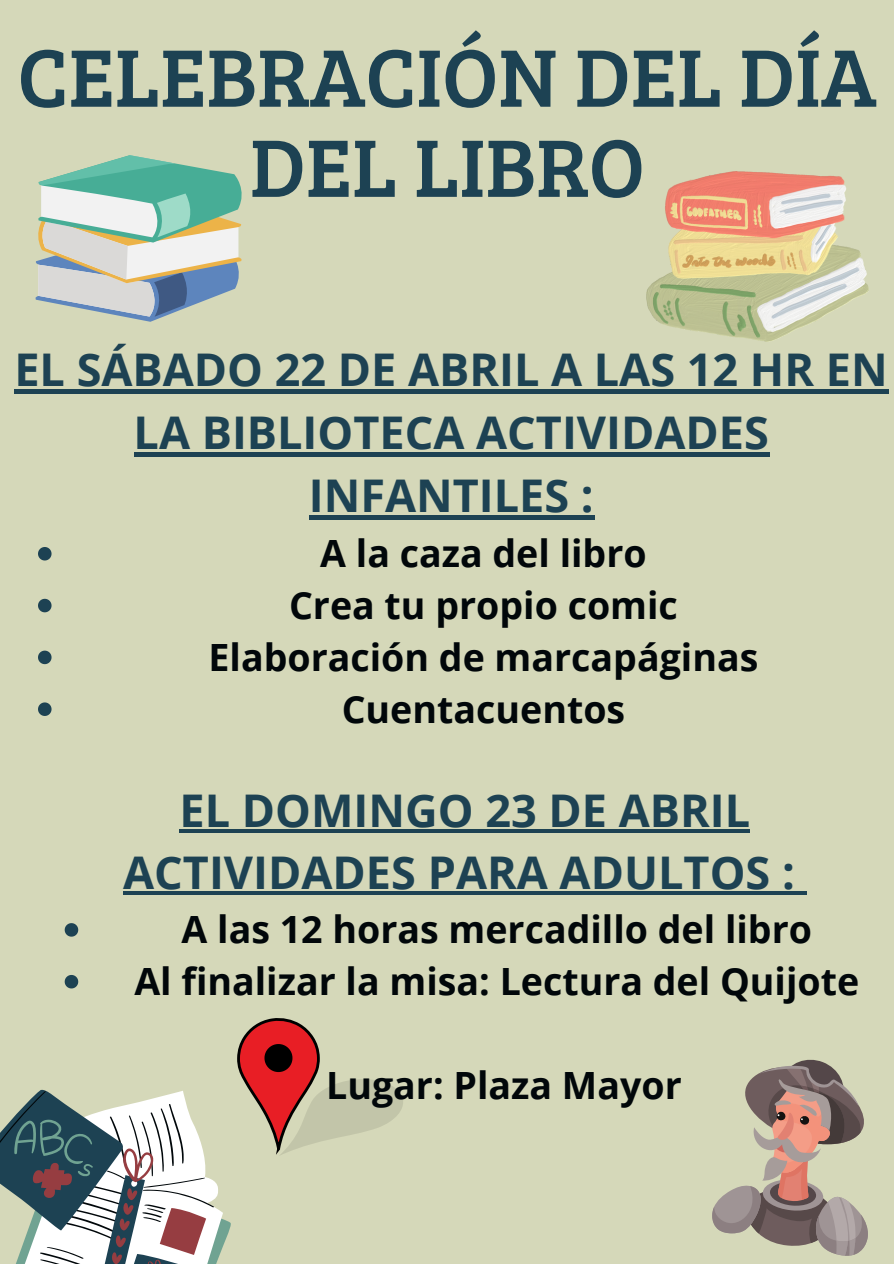
<style>
.page{position:relative;width:894px;height:1264px;background:#fff}
.page>*{position:absolute;margin:0;border:0;box-sizing:border-box;transform-origin:0 0}
.t1{font:84.3px/90.2px "Bree Serif";color:#1d4253;text-align:center}
.t2{font:700 45px/63px "Open Sans";color:#1d4253;text-align:center}
.t3{font:700 37.5px/51.8px "Open Sans";color:#01070a;text-align:center}
</style>
<div class="page">
<div style="left:0;top:0;width:893px;height:1263px;background:#d5d8b9"></div>
<img style="left:646px;top:172px;width:222px;height:170px">
<svg style="left:0;top:1018px;width:403px;height:245px"></svg>
<svg style="left:35px;top:155px;width:206px;height:167px"></svg>
<svg style="left:712px;top:1059px;width:156px;height:197px"></svg>
<svg style="left:38px;top:547px;width:13px;height:13px"></svg>
<svg style="left:38px;top:599px;width:13px;height:13px"></svg>
<svg style="left:38px;top:650px;width:13px;height:14px"></svg>
<svg style="left:38px;top:702px;width:13px;height:14px"></svg>
<div style="left:14px;top:389px;width:874px;height:5px;background:#1d4253"></div>
<div style="left:134px;top:452px;width:635px;height:5px;background:#1d4253"></div>
<div style="left:309px;top:515px;width:285px;height:5px;background:#1d4253"></div>
<svg style="left:65px;top:923px;width:13px;height:13px"></svg>
<svg style="left:65px;top:975px;width:13px;height:13px"></svg>
<hr style="left:179px;top:829px;width:571px;height:4px;background:#1d4253">
<hr style="left:123px;top:891px;width:671px;height:4px;background:#1d4253">
<hr style="left:794px;top:891px;width:12px;height:4px;background:#1d4253">
<h1 class="t1" style="left:18px;top:28px;width:860px">CELEBRACIÓN DEL DÍA<br>DEL LIBRO</h1>
<p class="t2" style="left:14px;top:337px;width:874px">EL SÁBADO 22 DE ABRIL A LAS 12 HR EN<br>LA BIBLIOTECA ACTIVIDADES<br>INFANTILES :</p>
<p class="t3" style="left:208px;top:527px;width:551px">A la caza del libro<br>Crea tu propio comic<br>Elaboración de marcapáginas<br>Cuentacuentos</p>
<p class="t2" style="left:123px;top:779px;width:673px;line-height:61.9px">EL DOMINGO 23 DE ABRIL<br>ACTIVIDADES PARA ADULTOS :</p>
<p class="t3" style="left:134px;top:903px;width:726px">A las 12 horas mercadillo del libro<br>Al finalizar la misa: Lectura del Quijote</p>
<p class="t3" style="left:326px;top:1058px;width:357px">Lugar: Plaza Mayor</p>
</div>
